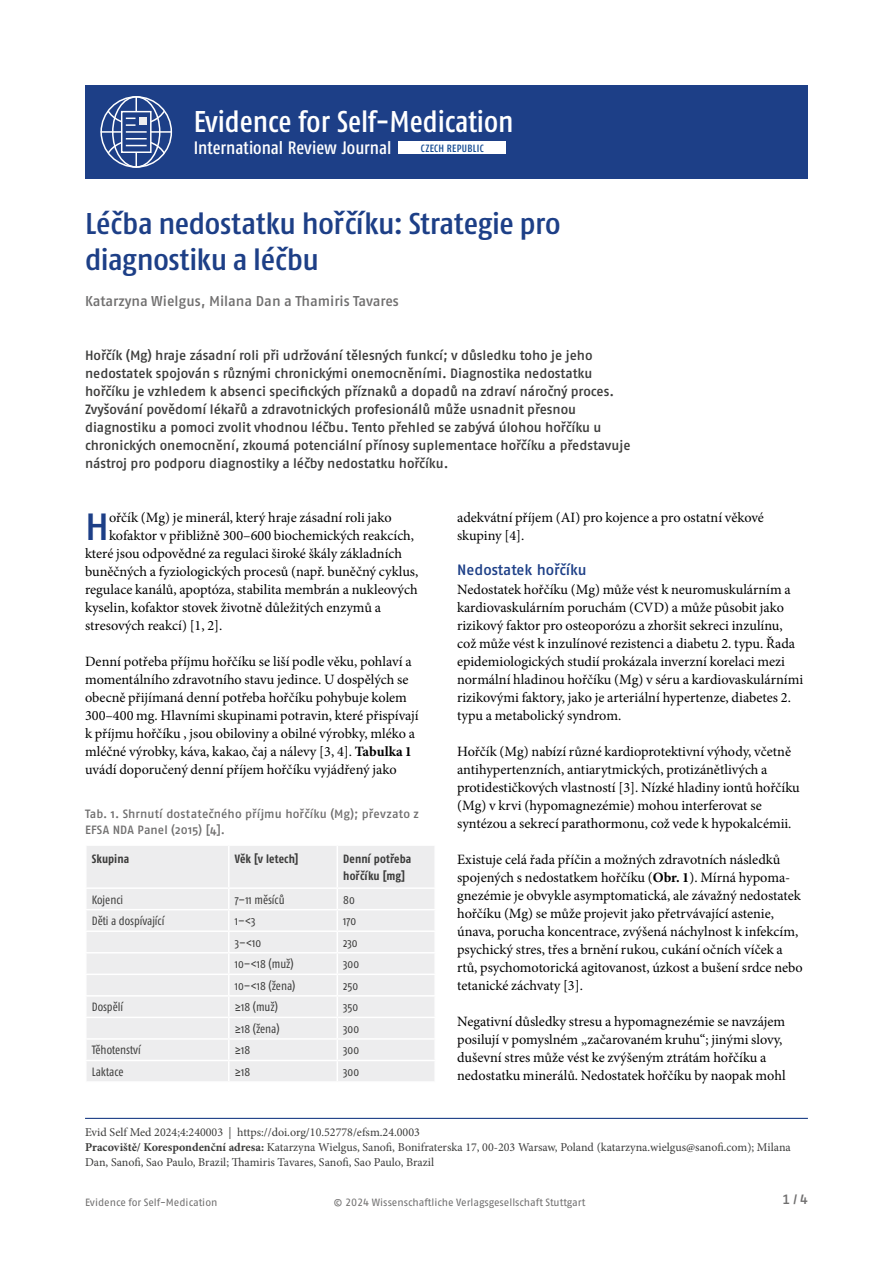
<style>
.page{position:relative;width:893px;height:1263px;background:#fff}
.page>*{position:absolute;margin:0;border:0;box-sizing:border-box;transform-origin:0 0}
.t1{font:500 37.8px "Fago Pro";color:#1d3f87}
.t2{font:500 condensed 30px/36px "Fago Pro";letter-spacing:-.01em;color:#1d3f87;scale:1.1 1}
.t3{font:500 condensed 30px "Fago Pro";color:#fff}
.t4{font:500 condensed 18px "Fago Pro";color:#fff}
.t5{font:500 15px "Fago Pro";color:#1d3f87}
.t6{font:14.25px/18px "Minion Pro";color:#000}
.t7{font:500 14.25px "Fago Pro";letter-spacing:-.005em;color:#706f6f}
.t8{font:500 13.5px/18px "Fago Pro";letter-spacing:-.005em;color:#3c3c3b}
.t9{font:500 13.5px "Fago Pro";color:#706f6f}
.t10{font:12px/15px "Minion Pro";color:#3c3c3b}
.t11{font:condensed 12px "Fago Pro";color:#3c3c3b}
.t12{font:500 12px/16.5px "Fago Pro";letter-spacing:.01em;color:#706f6f}
.t13{font:700 condensed 12px/16.5px "Fago Pro";letter-spacing:.01em;color:#3c3c3b}
.t14{font:10.5px "Fago Pro";letter-spacing:-.005em;color:#706f6f}
.t15{font:500 condensed 10.5px "Fago Pro";letter-spacing:.03em;color:#0e468f}
.s1{font-weight:700}
</style>
<div class="page">
<hr style="left:85px;top:1118px;width:723px;height:1px;background:#1d3f87">
<div style="left:87px;top:846px;width:347px;height:235px;background:#ededee"></div>
<hr style="left:228px;top:846px;width:2px;height:41px;background:#fff">
<hr style="left:337px;top:846px;width:1px;height:41px;background:#fff">
<hr style="left:228px;top:889px;width:2px;height:20px;background:#fff">
<hr style="left:85px;top:909px;width:144px;height:1px;background:#fff">
<hr style="left:229px;top:909px;width:108px;height:1px;background:#fff">
<hr style="left:228px;top:910px;width:2px;height:20px;background:#fff">
<hr style="left:337px;top:909px;width:99px;height:1px;background:#fff">
<hr style="left:85px;top:930px;width:144px;height:2px;background:#fff">
<hr style="left:229px;top:930px;width:108px;height:2px;background:#fff">
<hr style="left:228px;top:932px;width:2px;height:20px;background:#fff">
<hr style="left:337px;top:930px;width:99px;height:2px;background:#fff">
<hr style="left:85px;top:952px;width:144px;height:1px;background:#fff">
<hr style="left:229px;top:952px;width:108px;height:1px;background:#fff">
<hr style="left:228px;top:953px;width:2px;height:20px;background:#fff">
<hr style="left:337px;top:952px;width:99px;height:1px;background:#fff">
<hr style="left:85px;top:973px;width:144px;height:2px;background:#fff">
<hr style="left:229px;top:973px;width:108px;height:2px;background:#fff">
<hr style="left:228px;top:975px;width:2px;height:20px;background:#fff">
<hr style="left:337px;top:973px;width:99px;height:2px;background:#fff">
<hr style="left:85px;top:995px;width:144px;height:1px;background:#fff">
<hr style="left:229px;top:995px;width:108px;height:1px;background:#fff">
<hr style="left:228px;top:996px;width:2px;height:21px;background:#fff">
<hr style="left:337px;top:995px;width:99px;height:1px;background:#fff">
<hr style="left:85px;top:1017px;width:144px;height:1px;background:#fff">
<hr style="left:229px;top:1017px;width:108px;height:1px;background:#fff">
<hr style="left:228px;top:1018px;width:2px;height:20px;background:#fff">
<hr style="left:337px;top:1017px;width:99px;height:1px;background:#fff">
<hr style="left:85px;top:1038px;width:144px;height:2px;background:#fff">
<hr style="left:229px;top:1038px;width:108px;height:2px;background:#fff">
<hr style="left:228px;top:1040px;width:2px;height:20px;background:#fff">
<hr style="left:337px;top:1038px;width:99px;height:2px;background:#fff">
<hr style="left:85px;top:1060px;width:144px;height:1px;background:#fff">
<hr style="left:229px;top:1060px;width:108px;height:1px;background:#fff">
<hr style="left:228px;top:1061px;width:2px;height:20px;background:#fff">
<hr style="left:337px;top:1060px;width:99px;height:1px;background:#fff">
<svg style="left:337px;top:889px;width:1px;height:192px"></svg>
<hr style="left:85px;top:887px;width:144px;height:2px;background:#fff">
<hr style="left:229px;top:887px;width:108px;height:2px;background:#fff">
<hr style="left:337px;top:887px;width:99px;height:2px;background:#fff">
<div style="left:85px;top:85px;width:723px;height:94px;background:#1d3f87"></div>
<div style="left:100px;top:96px;width:72px;height:72px;border:2px solid #fff;border-radius:50%"></div>
<div style="left:112px;top:96px;width:48px;height:72px;border:2px solid #fff;border-radius:50%"></div>
<hr style="left:101px;top:131px;width:71px;height:2px;background:#fff">
<hr style="left:135px;top:97px;width:2px;height:71px;background:#fff">
<div style="left:121px;top:111px;width:31px;height:42px;background:#1d3f87;border:2px solid #fff"></div>
<svg style="left:106px;top:138px;width:60px;height:18px"></svg>
<hr style="left:126px;top:131px;width:21px;height:2px;background:#fff">
<svg style="left:106px;top:109px;width:60px;height:23px"></svg>
<div style="left:398px;top:142px;width:108px;height:12px;background:#fff"></div>
<h2 class="t3" style="left:194px;top:103px;width:321px">Evidence for Self-Medication</h2>
<p class="t4" style="left:194px;top:137px;width:199px">International Review Journal</p>
<p class="t15" style="left:421px;top:142px;width:64px">CZECH REPUBLIC</p>
<h2 class="t2" style="left:85px;top:206px;width:434px">Léčba nedostatku hořčíku: Strategie pro diagnostiku a léčbu</h2>
<p class="t7" style="left:85px;top:292px;width:315px">Katarzyna Wielgus, Milana Dan a Thamiris Tavares</p>
<p class="t8" style="left:85px;top:346px;width:547px">Hořčík (Mg) hraje zásadní roli při udržování tělesných funkcí; v důsledku toho je jeho nedostatek spojován s různými chronickými onemocněními. Diagnostika nedostatku hořčíku je vzhledem k absenci specifických příznaků a dopadů na zdraví náročný proces.<br>Zvyšování povědomí lékařů a zdravotnických profesionálů může usnadnit přesnou diagnostiku a pomoci zvolit vhodnou léčbu. Tento přehled se zabývá úlohou hořčíku u chronických onemocnění, zkoumá potenciální přínosy suplementace hořčíku a představuje nástroj pro podporu diagnostiky a léčby nedostatku hořčíku.</p>
<h1 class="t1" style="left:85px;top:504px;width:26px">H</h1>
<p class="t6" style="left:109px;top:509px;width:284px">ořčík (Mg) je minerál, který hraje zásadní roli jako</p>
<p class="t6" style="left:109px;top:527px;width:307px">kofaktor v přibližně 300–600 biochemických reakcích,</p>
<p class="t6" style="left:85px;top:545px;width:319px">které jsou odpovědné za regulaci široké škály základních</p>
<p class="t6" style="left:85px;top:563px;width:335px">buněčných a fyziologických procesů (např. buněčný cyklus,</p>
<p class="t6" style="left:85px;top:581px;width:334px">regulace kanálů, apoptóza, stabilita membrán a nukleových</p>
<p class="t6" style="left:85px;top:599px;width:297px">kyselin, kofaktor stovek životně důležitých enzymů a</p>
<p class="t6" style="left:85px;top:617px;width:139px">stresových reakcí) [1, 2].</p>
<p class="t6" style="left:85px;top:653px;width:335px">Denní potřeba příjmu hořčíku se liší podle věku, pohlaví a momentálního zdravotního stavu jedince. U dospělých se obecně přijímaná denní potřeba hořčíku pohybuje kolem 300–400 mg. Hlavními skupinami potravin, které přispívají k příjmu hořčíku , jsou obiloviny a obilné výrobky, mléko a mléčné výrobky, káva, kakao, čaj a nálevy [3, 4]. <span class="s1">Tabulka1 </span>uvádí doporučený denní příjem hořčíku vyjádřený jako</p>
<p class="t12" style="left:85px;top:805px;width:335px">Tab. 1. Shrnutí dostatečného příjmu hořčíku (Mg); převzato z<br>EFSA NDA Panel (2015) [4].</p>
<p class="t13" style="left:92px;top:851px;width:39px">Skupina</p>
<p class="t13" style="left:235px;top:851px;width:65px">Věk [v letech]</p>
<p class="t13" style="left:343px;top:851px;width:69px">Denní potřeba hořčíku [mg]</p>
<p class="t11" style="left:92px;top:892px;width:33px">Kojenci</p>
<p class="t11" style="left:235px;top:892px;width:51px">7–11 měsíců</p>
<p class="t11" style="left:343px;top:892px;width:13px">80</p>
<p class="t11" style="left:92px;top:914px;width:74px">Děti a dospívající</p>
<p class="t11" style="left:235px;top:914px;width:22px">1–&lt;3</p>
<p class="t11" style="left:343px;top:914px;width:14px">170</p>
<p class="t11" style="left:235px;top:935px;width:28px">3–&lt;10</p>
<p class="t11" style="left:343px;top:935px;width:16px">230</p>
<p class="t11" style="left:235px;top:957px;width:60px">10–&lt;18 (muž)</p>
<p class="t11" style="left:343px;top:957px;width:17px">300</p>
<p class="t11" style="left:235px;top:978px;width:62px">10–&lt;18 (žena)</p>
<p class="t11" style="left:343px;top:978px;width:16px">250</p>
<p class="t11" style="left:92px;top:1000px;width:33px">Dospělí</p>
<p class="t11" style="left:235px;top:1000px;width:45px">≥18 (muž)</p>
<p class="t11" style="left:343px;top:1000px;width:16px">350</p>
<p class="t11" style="left:235px;top:1021px;width:46px">≥18 (žena)</p>
<p class="t11" style="left:343px;top:1021px;width:17px">300</p>
<p class="t11" style="left:92px;top:1043px;width:50px">Těhotenství</p>
<p class="t11" style="left:235px;top:1043px;width:17px">≥18</p>
<p class="t11" style="left:343px;top:1043px;width:17px">300</p>
<p class="t11" style="left:92px;top:1064px;width:33px">Laktace</p>
<p class="t11" style="left:235px;top:1064px;width:17px">≥18</p>
<p class="t11" style="left:343px;top:1064px;width:17px">300</p>
<p class="t6" style="left:457px;top:508px;width:308px">adekvátní příjem (AI) pro kojence a pro ostatní věkové skupiny [4].</p>
<p class="t5" style="left:457px;top:561px;width:131px">Nedostatek hořčíku</p>
<p class="t6" style="left:457px;top:581px;width:347px">Nedostatek hořčíku (Mg) může vést k neuromuskulárním a kardiovaskulárním poruchám (CVD) a může působit jako rizikový faktor pro osteoporózu a zhoršit sekreci inzulínu, což může vést k inzulínové rezistenci a diabetu 2. typu. Řada epidemiologických studií prokázala inverzní korelaci mezi normální hladinou hořčíku (Mg) v séru a kardiovaskulárními rizikovými faktory, jako je arteriální hypertenze, diabetes 2. typu a metabolický syndrom.</p>
<p class="t6" style="left:457px;top:742px;width:344px">Hořčík (Mg) nabízí různé kardioprotektivní výhody, včetně antihypertenzních, antiarytmických, protizánětlivých a protidestičkových vlastností [3]. Nízké hladiny iontů hořčíku (Mg) v krvi (hypomagnezémie) mohou interferovat se syntézou a sekrecí parathormonu, což vede k hypokalcémii.</p>
<p class="t6" style="left:457px;top:850px;width:347px">Existuje celá řada příčin a možných zdravotních následků spojených s nedostatkem hořčíku (<span class="s1">Obr. 1</span>). Mírná hypoma&shy;gnezémie je obvykle asymptomatická, ale závažný nedostatek hořčíku (Mg) se může projevit jako přetrvávající astenie, únava, porucha koncentrace, zvýšená náchylnost k infekcím, psychický stres, třes a brnění rukou, cukání očních víček a rtů, psychomotorická agitovanost, úzkost a bušení srdce nebo tetanické záchvaty [3].</p>
<p class="t6" style="left:457px;top:1012px;width:330px">Negativní důsledky stresu a hypomagnezémie se navzájem posilují v pomyslném „začarovaném kruhu“; jinými slovy, duševní stres může vést ke zvýšeným ztrátám hořčíku a nedostatku minerálů. Nedostatek hořčíku by naopak mohl</p>
<p class="t10" style="left:85px;top:1125px;width:707px">Evid Self Med 2024;4:240003 | https://doi.org/10.52778/efsm.24.0003<br><span class="s1">Pracoviště/ Korespondenční adresa:</span> Katarzyna Wielgus, Sanofi, Bonifraterska 17, 00-203 Warsaw, Poland (katarzyna.wielgus@sanofi.com); Milana<br>Dan, Sanofi, Sao Paulo, Brazil; Thamiris Tavares, Sanofi, Sao Paulo, Brazil</p>
<p class="t14" style="left:85px;top:1196px;width:134px">Evidence for Self-Medication</p>
<p class="t14" style="left:334px;top:1196px;width:253px">© 2024 Wissenschaftliche Verlagsgesellschaft Stuttgart</p>
<p class="t9" style="left:782px;top:1191px;width:27px">1 / 4</p>
</div>
